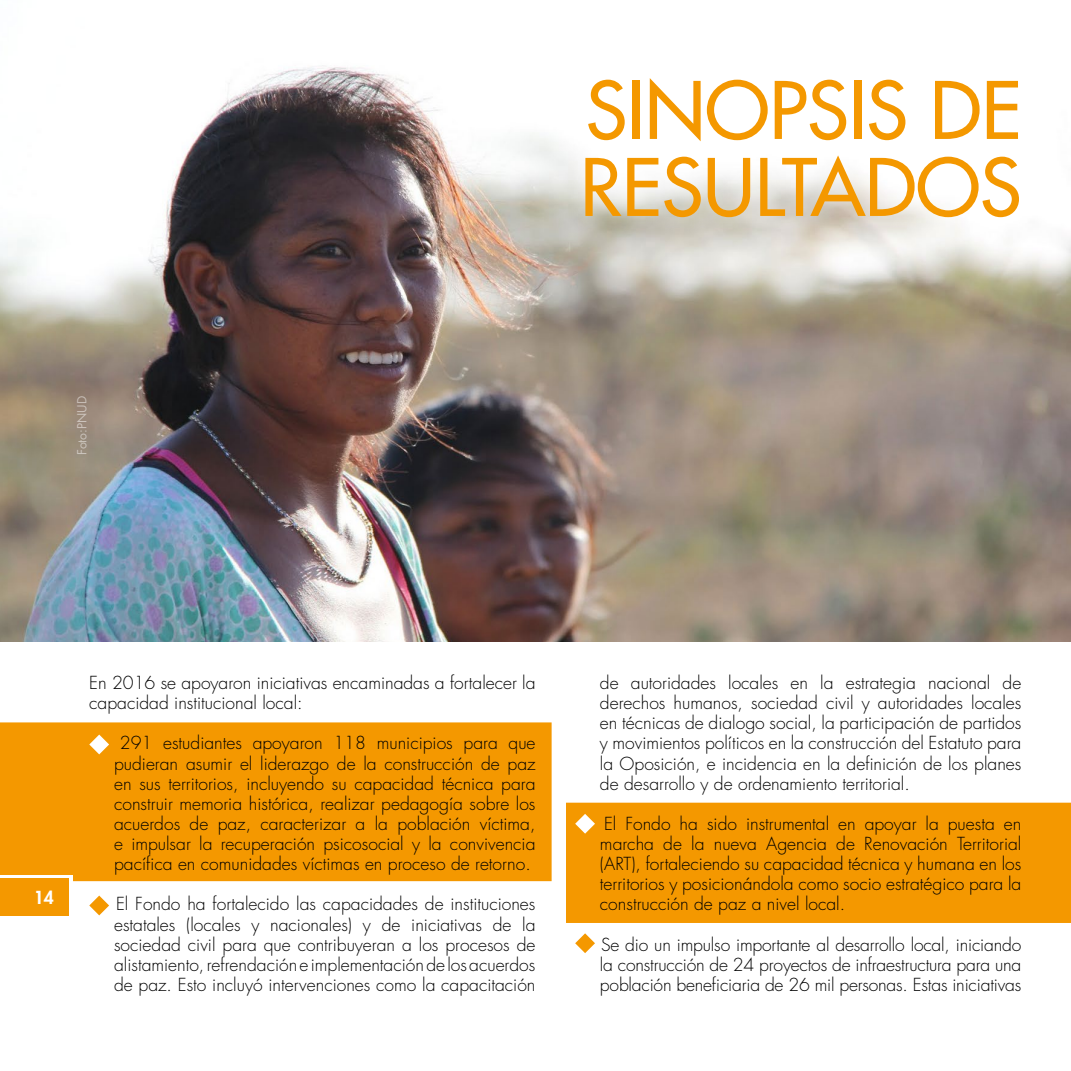
<style>
.page{position:relative;width:1071px;height:1071px;background:#fff}
.page>*{position:absolute;margin:0;border:0;box-sizing:border-box;transform-origin:0 0}
.t1{font:500 77px/77px "Futura Std";color:#f49800}
.t2{font:300 17.5px/20.1px "Futura Std";color:#000;text-align:justify}
.t3{font:800 17.5px "Futura Std";color:#fff}
.t4{font:12.25px "Futura Std";color:#fff}
</style>
<div class="page">
<div style="left:566px;top:803px;width:504px;height:120px;background:#f49800"></div>
<img style="left:1070px;top:641px;width:1px;height:282px">
<div style="left:0;top:722px;width:552px;height:159px;background:#f49800"></div>
<img style="left:0;top:65px;width:1071px;height:576px">
<svg style="left:89px;top:735px;width:20px;height:19px"></svg>
<svg style="left:89px;top:896px;width:20px;height:19px"></svg>
<svg style="left:575px;top:814px;width:20px;height:20px"></svg>
<svg style="left:575px;top:933px;width:20px;height:20px"></svg>
<div style="left:567px;top:62px;width:470px;height:173px;background:#fff;opacity:.75"></div>
<div style="left:0;top:875px;width:73px;height:44px;background:#fff"></div>
<div style="left:0;top:878px;width:69px;height:38px;background:#f49800"></div>
<p class="t4" style="left:74px;top:455px;width:61px;rotate:-90deg">Foto:PNUD</p>
<h1 class="t1" style="left:580px;top:72px;width:443px">SINOPSIS DE<br>RESULTADOS</h1>
<p class="t3" style="left:34px;top:887px;width:22px">14</p>
<p class="t2" style="left:89px;top:673px;width:448px">En 2016 se apoyaron iniciativas encaminadas a fortalecer la capacidad institucional local:</p>
<p class="t2" style="left:114px;top:734px;width:423px;text-align:center">291 estudiantes apoyaron 118 municipios para que pudieran asumir el liderazgo de la construcción de paz en sus territorios, incluyendo su capacidad técnica para construir memoria histórica, realizar pedagogía sobre los acuerdos de paz, caracterizar a la población víctima, e impulsar la recuperación psicosocial y la convivencia pacífica en comunidades víctimas en proceso de retorno.</p>
<p class="t2" style="left:114px;top:895px;width:423px">El Fondo ha fortalecido las capacidades de instituciones estatales (locales y nacionales) y de iniciativas de la sociedad civil para que contribuyeran a los procesos de alistamiento, refrendación e implementación de los acuerdos de paz. Esto incluyó intervenciones como la capacitación</p>
<p class="t2" style="left:600px;top:673px;width:423px">de autoridades locales en la estrategia nacional de derechos humanos, sociedad civil y autoridades locales en técnicas de dialogo social, la participación de partidos y movimientos políticos en la construcción del Estatuto para la Oposición, e incidencia en la definición de los planes de desarrollo y de ordenamiento territorial.</p>
<p class="t2" style="left:600px;top:814px;width:423px">El Fondo ha sido instrumental en apoyar la puesta en marcha de la nueva Agencia de Renovación Territorial (ART), fortaleciendo su capacidad técnica y humana en los territorios y posicionándola como socio estratégico para la construcción de paz a nivel local.</p>
<p class="t2" style="left:600px;top:935px;width:423px">Se dio un impulso importante al desarrollo local, iniciando la construcción de 24 proyectos de infraestructura para una población beneficiaria de 26 mil personas. Estas iniciativas</p>
</div>
